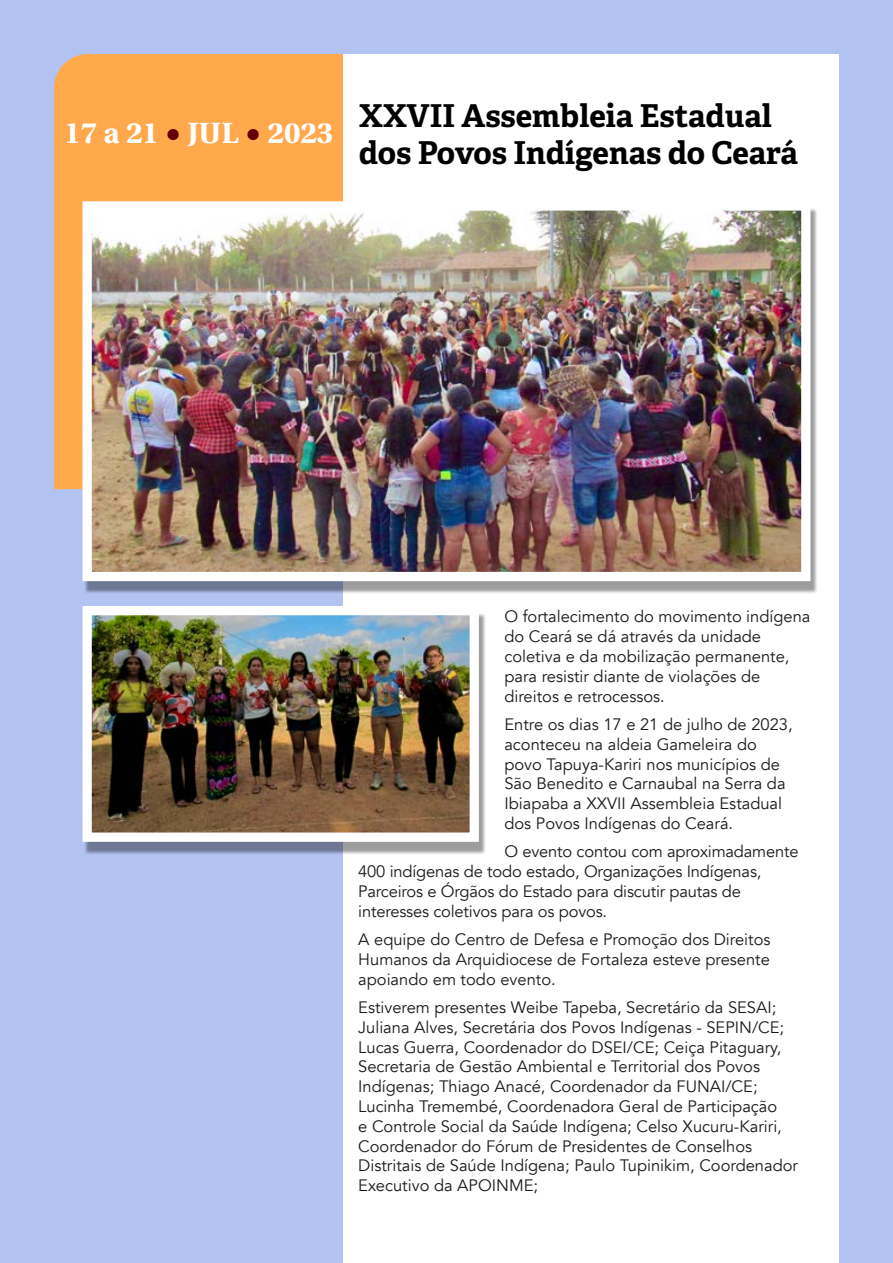
<style>
.page{position:relative;width:893px;height:1263px;background:#b3c3f1}
.page>*{position:absolute;margin:0;border:0;box-sizing:border-box;transform-origin:0 0}
.t1{font:700 31.5px/36.3px "Adelle";color:#000}
.t2{font:700 30.9px "Utopia Std";color:#fff}
.t3{font:16.5px/19.8px "Avenir";color:#1a1a1a}
.s1{font-family:"Nunito";font-weight:800;color:#630000}
</style>
<div class="page">
<div style="left:54px;top:54px;width:290px;height:435px;background:#ffa84c"></div>
<div style="left:344px;top:54px;width:495px;height:1209px;background:#fff"></div>
<div style="left:84px;top:208px;width:733px;height:386px;background:#000;opacity:.39"></div>
<img style="left:92px;top:211px;width:708px;height:360px">
<div style="left:82px;top:201px;width:728px;height:380px;border:9px solid #fff"></div>
<div style="left:84px;top:613px;width:402px;height:242px;background:#000;opacity:.39"></div>
<img style="left:92px;top:616px;width:377px;height:216px">
<div style="left:82px;top:606px;width:397px;height:236px;border:9px solid #fff"></div>
<h2 class="t2" style="left:64px;top:115px;width:270px">17 a 21 <span class="s1">•</span> JUL <span class="s1">•</span> 2023</h2>
<h1 class="t1" style="left:359px;top:98px;width:441px">XXVII Assembleia Estadual dos Povos Indígenas do Ceará</h1>
<p class="t3" style="left:504px;top:607px;width:308px">O fortalecimento do movimento indígena do Ceará se dá através da unidade coletiva e da mobilização permanente, para resistir diante de violações de direitos e retrocessos.</p>
<p class="t3" style="left:504px;top:715px;width:290px">Entre os dias 17 e 21 de julho de 2023, aconteceu na aldeia Gameleira do povo Tapuya-Kariri nos municípios de São Benedito e Carnaubal na Serra da Ibiapaba a XXVII Assembleia Estadual dos Povos Indígenas do Ceará.</p>
<p class="t3" style="left:358px;top:842px;width:442px;text-indent:146px">O evento contou com aproximadamente 400 indígenas de todo estado, Organizações Indígenas, Parceiros e Órgãos do Estado para discutir pautas de interesses coletivos para os povos.</p>
<p class="t3" style="left:358px;top:930px;width:414px;text-align:justify">A equipe do Centro de Defesa e Promoção dos Direitos Humanos da Arquidiocese de Fortaleza esteve presente apoiando em todo evento.</p>
<p class="t3" style="left:358px;top:998px;width:441px">Estiverem presentes Weibe Tapeba, Secretário da SESAI; Juliana Alves, Secretária dos Povos Indígenas - SEPIN/CE; Lucas Guerra, Coordenador do DSEI/CE; Ceiça Pitaguary, Secretaria de Gestão Ambiental e Territorial dos Povos Indígenas; Thiago Anacé, Coordenador da FUNAI/CE; Lucinha Tremembé, Coordenadora Geral de Participação<br>e Controle Social da Saúde Indígena; Celso Xucuru-Kariri, Coordenador do Fórum de Presidentes de Conselhos Distritais de Saúde Indígena; Paulo Tupinikim, Coordenador Executivo da APOINME;</p>
</div>
